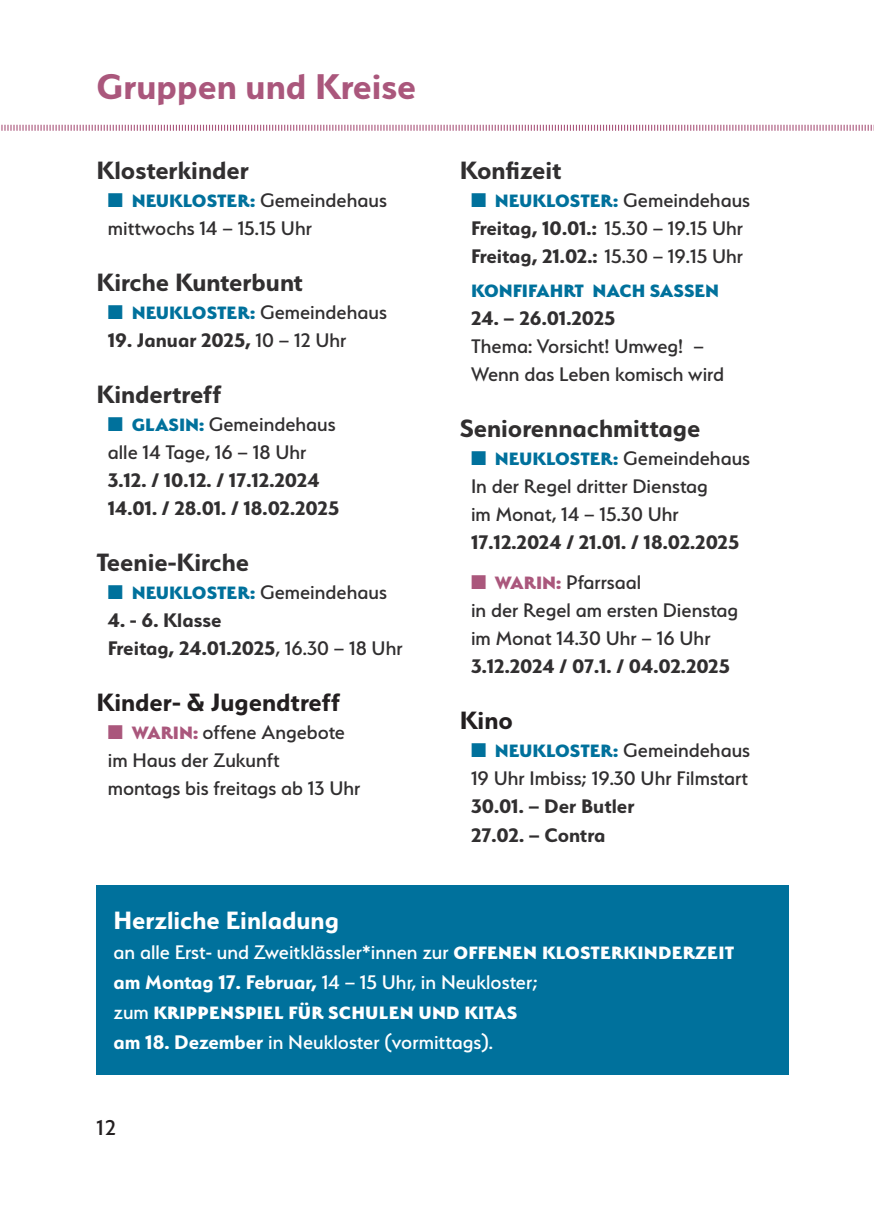
<style>
.page{position:relative;width:874px;height:1225px;background:#fff}
.page>*{position:absolute;margin:0;border:0;box-sizing:border-box;transform-origin:0 0}
.t1{font:700 40px "Serenity";color:#aa577c}
.t2{font:700 28px "Serenity";color:#312f30}
.t3{font:700 28px "Serenity";color:#231f20}
.t4{font:700 28px "Serenity";color:#fff}
.t5{font:500 24px "Serenity";color:#231f20}
.t6{font:500 22px/28px "Serenity";color:#312f30}
.t7{font:700 22px/28px "Serenity";color:#312f30}
.t8{font:500 22px/30px "Serenity";color:#fff}
.t9{font:800 20px "Serenity";letter-spacing:.01em;color:#fff}
.t10{font:800 20px "Serenity";color:#00719c}
.s1{color:#00719c}
.s2{font-weight:800;font-size:20px;color:#00719c}
.s3{font-weight:500}
.s4{color:#aa577c}
.s5{font-weight:800;font-size:20px;color:#aa577c}
.s6{font-weight:700}
.s7{font-weight:800;font-size:20px}
.s8{font-weight:500;font-size:22px}
</style>
<div class="page">
<svg style="left:1px;top:124px;width:871px;height:7px"></svg>
<div style="left:96px;top:884px;width:692px;height:190px;background:#00719c"></div>
<h1 class="t1" style="left:96px;top:64px;width:321px">Gruppen und Kreise</h1>
<p class="t2" style="left:96px;top:155px;width:154px">Klosterkinder</p>
<p class="t6" style="left:108px;top:186px;width:280px"><span class="s1">■</span> <span class="s2">NEUKLOSTER:</span> Gemeindehaus mittwochs 14 – 15.15 Uhr</p>
<p class="t2" style="left:96px;top:267px;width:208px">Kirche Kunterbunt</p>
<p class="t6" style="left:108px;top:298px;width:280px"><span class="s1">■</span> <span class="s2">NEUKLOSTER:</span> Gemeindehaus</p>
<p class="t7" style="left:108px;top:326px;width:240px">19. Januar 2025, <span class="s3">10 – 12 Uhr</span></p>
<p class="t2" style="left:96px;top:379px;width:126px">Kindertreff</p>
<p class="t6" style="left:108px;top:410px;width:229px"><span class="s1">■</span> <span class="s2">GLASIN:</span> Gemeindehaus alle 14 Tage, 16 – 18 Uhr</p>
<p class="t7" style="left:108px;top:466px;width:233px">3.12. / 10.12. / 17.12.2024<br>14.01. / 28.01. / 18.02.2025</p>
<p class="t2" style="left:96px;top:547px;width:154px">Teenie-Kirche</p>
<p class="t6" style="left:108px;top:578px;width:280px"><span class="s1">■</span> <span class="s2">NEUKLOSTER:</span> Gemeindehaus</p>
<p class="t7" style="left:108px;top:606px;width:296px">4. - 6. Klasse<br>Freitag, 24.01.2025<span class="s3">, 16.30 – 18 Uhr</span></p>
<p class="t3" style="left:96px;top:687px;width:245px">Kinder- &amp; Jugendtreff</p>
<p class="t6" style="left:108px;top:718px;width:254px"><span class="s4">■</span> <span class="s5">WARIN:</span> offene Angebote im Haus der Zukunft<br>montags bis freitags ab 13 Uhr</p>
<p class="t2" style="left:459px;top:155px;width:103px">Konfizeit</p>
<p class="t6" style="left:471px;top:186px;width:280px"><span class="s1">■</span> <span class="s2">NEUKLOSTER:</span> Gemeindehaus<br><span class="s6">Freitag, 10.01.:</span> 15.30 – 19.15 Uhr<br><span class="s6">Freitag, 21.02.:</span> 15.30 – 19.15 Uhr</p>
<p class="t10" style="left:471px;top:280px;width:249px">KONFIFAHRT NACH SASSEN</p>
<p class="t7" style="left:471px;top:304px;width:146px">24. – 26.01.2025</p>
<p class="t6" style="left:471px;top:332px;width:254px">Thema: Vorsicht! Umweg! –<br>Wenn das Leben komisch wird</p>
<p class="t2" style="left:459px;top:413px;width:242px">Seniorennachmittage</p>
<p class="t6" style="left:471px;top:444px;width:280px"><span class="s1">■</span> <span class="s2">NEUKLOSTER:</span> Gemeindehaus<br>In der Regel dritter Dienstag<br>im Monat, 14 – 15.30 Uhr</p>
<p class="t7" style="left:471px;top:528px;width:269px">17.12.2024 / 21.01. / 18.02.2025</p>
<p class="t6" style="left:471px;top:568px;width:269px"><span class="s4">■</span> <span class="s5">WARIN:</span> Pfarrsaal<br>in der Regel am ersten Dienstag im Monat 14.30 Uhr – 16 Uhr</p>
<p class="t7" style="left:471px;top:652px;width:260px">3.12.2024 / 07.1. / 04.02.2025</p>
<p class="t3" style="left:459px;top:705px;width:55px">Kino</p>
<p class="t6" style="left:471px;top:736px;width:280px"><span class="s1">■</span> <span class="s2">NEUKLOSTER:</span> Gemeindehaus<br>19 Uhr Imbiss; 19.30 Uhr Filmstart</p>
<p class="t7" style="left:471px;top:792px;width:165px">30.01. – Der Butler<br>27.02. – Contra</p>
<p class="t4" style="left:113px;top:904px;width:227px">Herzliche Einladung</p>
<p class="t8" style="left:113px;top:936px;width:622px">an alle Erst- und Zweitklässler*innen zur <span class="s7">OFFENEN KLOSTERKINDERZEIT </span><span class="s6">am Montag 17. Februar,</span> 14 – 15 Uhr, in Neukloster;</p>
<p class="t9" style="left:113px;top:1000px;width:405px"><span class="s8">zum</span> KRIPPENSPIEL FÜR SCHULEN UND KITAS</p>
<p class="t8" style="left:113px;top:1026px;width:381px"><span class="s6">am 18. Dezember</span> in Neukloster (vormittags).</p>
<p class="t5" style="left:96px;top:1114px;width:21px">12</p>
</div>
